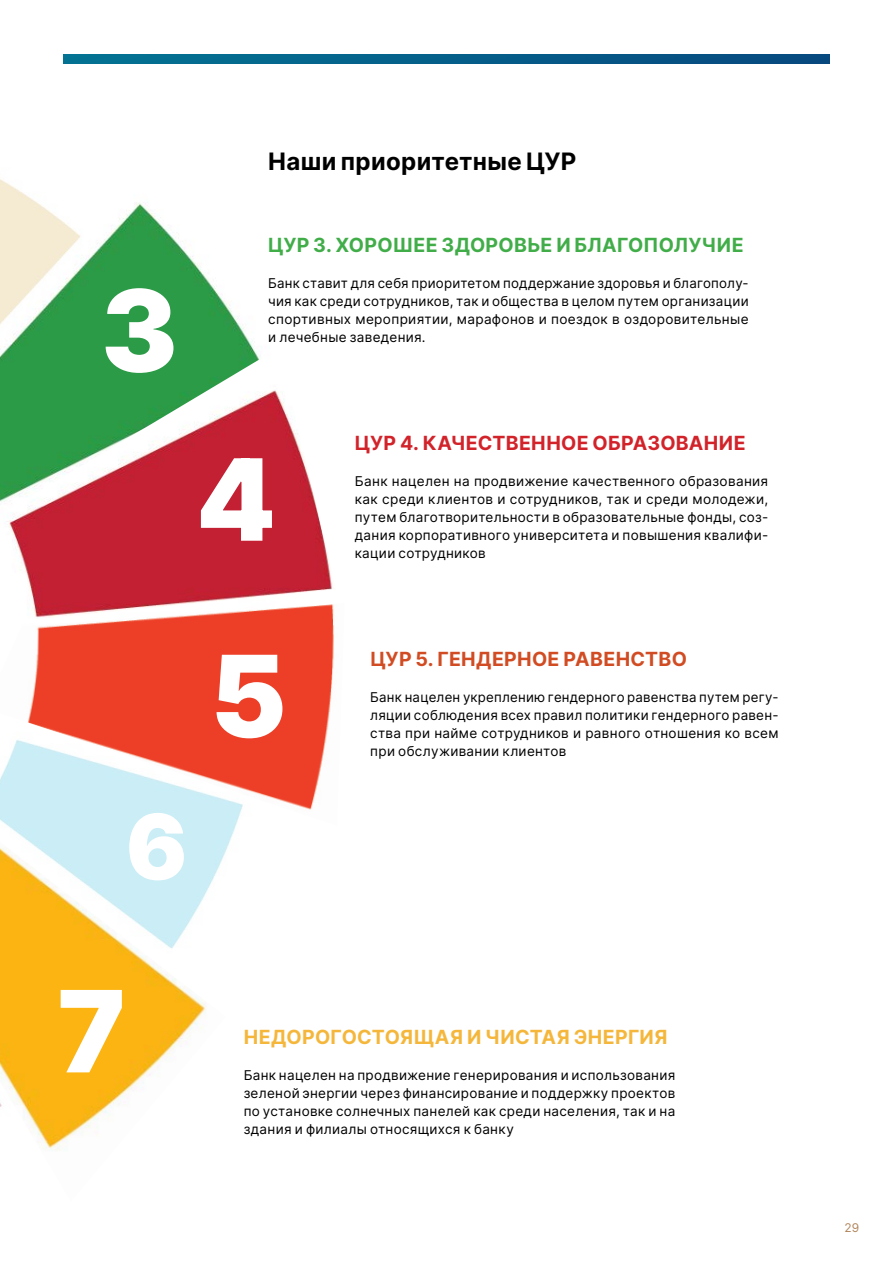
<style>
.page{position:relative;width:893px;height:1263px;background:#fff}
.page>*{position:absolute;margin:0;border:0;box-sizing:border-box;transform-origin:0 0}
.t1{font:900 113.4px/196.5px "Inter";color:#fff}
.t2{font:900 90.15px "Inter";color:#fff}
.t3{font:700 24px "Inter";letter-spacing:.015em;color:#000}
.t4{font:700 19.5px "Inter";letter-spacing:.015em;color:#41ad49}
.t5{font:700 19.5px "Inter";letter-spacing:.015em;color:#f5b73b}
.t6{font:700 19.5px "Inter";letter-spacing:.015em;color:#d2232a}
.t7{font:700 19.5px "Inter";letter-spacing:.015em;color:#d14c23}
.t8{font:13.5px/18px "Inter";letter-spacing:.025em;color:#000;text-align:justify}
.t9{font:12px "Inter";color:#b1855b}
</style>
<div class="page">
<img style="left:64px;top:54px;width:765px;height:9px">
<img style="left:8px;top:826px;width:228px;height:25px">
<img style="left:0;top:842px;width:226px;height:309px">
<img style="left:0;top:178px;width:254px;height:170px">
<img style="left:0;top:348px;width:333px;height:255px">
<img style="left:0;top:603px;width:334px;height:223px">
<h1 class="t1" style="left:101px;top:230px;width:78px">3</h1>
<h3 class="t3" style="left:268px;top:144px;width:310px">Наши приоритетные ЦУР</h3>
<h3 class="t4" style="left:268px;top:231px;width:477px">ЦУР 3. ХОРОШЕЕ ЗДОРОВЬЕ И БЛАГОПОЛУЧИЕ</h3>
<p class="t8" style="left:268px;top:274px;width:482px">Банк ставит для себя приоритетом поддержание здоровья и благополу&shy;чия как среди сотрудников, так и общества в целом путем организации спортивных мероприятии, марафонов и поездок в оздоровительные и лечебные заведения.</p>
<h1 class="t1" style="left:196px;top:399px;width:92px">4<br>5</h1>
<h2 class="t2" style="left:126px;top:781px;width:63px">6</h2>
<h3 class="t6" style="left:355px;top:429px;width:392px">ЦУР 4. КАЧЕСТВЕННОЕ ОБРАЗОВАНИЕ</h3>
<p class="t8" style="left:355px;top:472px;width:415px">Банк нацелен на продвижение качественного образования как среди клиентов и сотрудников, так и среди молодежи, путем благотворительности в образовательные фонды, соз&shy;дания корпоративного университета и повышения квалифи&shy;кации сотрудников</p>
<h3 class="t7" style="left:370px;top:645px;width:318px">ЦУР 5. ГЕНДЕРНОЕ РАВЕНСТВО</h3>
<p class="t8" style="left:370px;top:688px;width:410px">Банк нацелен укреплению гендерного равенства путем регу&shy;ляции соблюдения всех правил политики гендерного равен&shy;ства при найме сотрудников и равного отношения ко всем при обслуживании клиентов</p>
<h1 class="t1" style="left:57px;top:930px;width:71px">7</h1>
<h3 class="t5" style="left:244px;top:1023px;width:425px">НЕДОРОГОСТОЯЩАЯ И ЧИСТАЯ ЭНЕРГИЯ</h3>
<p class="t8" style="left:244px;top:1066px;width:433px">Банк нацелен на продвижение генерирования и использования зеленой энергии через финансирование и поддержку проектов по установке солнечных панелей как среди населения, так и на здания и филиалы относящихся к банку</p>
<p class="t9" style="left:844px;top:1219px;width:16px">29</p>
</div>
